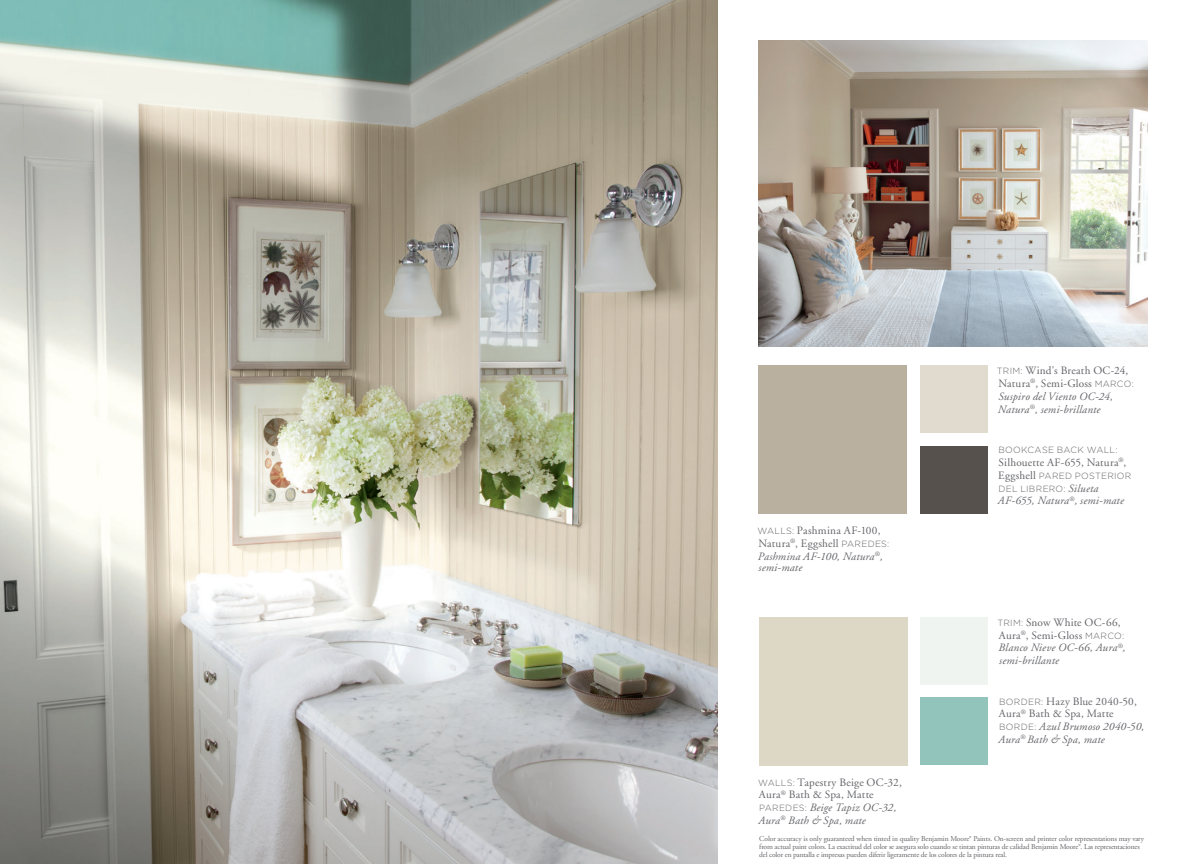
<style>
.page{position:relative;width:1188px;height:864px;background:#fff}
.page>*{position:absolute;margin:0;border:0;box-sizing:border-box;transform-origin:0 0}
.paint_caption_body{font:italic 11.25px/12.8px "Adobe Garamond";letter-spacing:.015em;color:#646569}
.paint_caption_body_i{font:italic 11.25px/12.8px "Adobe Garamond";letter-spacing:.015em;color:#646569}
.paint_caption_body-2{font:11.25px "Adobe Garamond";letter-spacing:.02em;color:#646569}
.paint_caption_body_i-2{font:11.25px/12.8px "Adobe Garamond";letter-spacing:.02em;color:#646569}
.paint_caption_body-3{font:300 9px/12.8px "Gotham";letter-spacing:.03em;color:#646569}
.color_label{font:7.5px/8.2px "Adobe Garamond Pro";letter-spacing:-.02em;color:#646569}
.s1{font-family:"Gotham";font-weight:300;font-style:normal;font-size:9px}
.s2{font-style:normal}
.s3{font-family:"Gotham";font-weight:300;font-size:9px}
.s4{font-family:"Adobe Garamond";font-weight:400;font-size:11.25px}
.s5{font-family:"Adobe Garamond";font-weight:400;font-style:italic;font-size:11.25px}
.s6{font-style:italic}
</style>
<div class="page">
<img style="left:758px;top:40px;width:390px;height:306px">
<img style="left:0;top:0;width:717px;height:864px">
<div style="left:759px;top:366px;width:148px;height:148px;background:#b9b0a0"></div>
<div style="left:920px;top:366px;width:67px;height:67px;background:#e0dbce"></div>
<div style="left:920px;top:446px;width:67px;height:67px;background:#57514d"></div>
<div style="left:759px;top:617px;width:149px;height:148px;background:#ddd7c6"></div>
<div style="left:920px;top:617px;width:68px;height:67px;background:#f0f4f1"></div>
<div style="left:920px;top:697px;width:68px;height:68px;background:#93c4bc"></div>
<p class="paint_caption_body" style="left:997px;top:365px;width:139px"><span class="s1">TRIM:</span> <span class="s2">Wind's Breath OC-24,<br>Natura</span><sup>®</sup><span class="s2">, Semi-Gloss</span> <span class="s1">MARCO:<br></span>Suspiro del Viento OC-24,<br>Natura<sup>®</sup>, semi-brillante</p>
<p class="paint_caption_body-2" style="left:758px;top:525px;width:124px"><span class="s3">WALLS:</span> Pashmina AF-100,</p>
<p class="paint_caption_body_i" style="left:758px;top:537px;width:133px"><span class="s2">Natura</span><sup>®</sup><span class="s2">, Eggshell</span> <span class="s1">PAREDES:<br></span>Pashmina AF-100, Natura<sup>®</sup>,</p>
<p class="paint_caption_body_i" style="left:759px;top:561px;width:45px">semi-mate</p>
<p class="paint_caption_body-3" style="left:999px;top:444px;width:121px">BOOKCASE BACK WALL:</p>
<p class="paint_caption_body-2" style="left:999px;top:457px;width:129px">Silhouette AF-655, Natura<sup>®</sup>,</p>
<p class="paint_caption_body-3" style="left:998px;top:469px;width:135px"><span class="s4">Eggshell</span> PARED POSTERIOR<br>DEL LIBRERO: <span class="s5">Silueta</span></p>
<p class="paint_caption_body" style="left:998px;top:495px;width:128px">AF-655, Natura<sup>®</sup>, semi-mate</p>
<p class="paint_caption_body" style="left:997px;top:616px;width:130px"><span class="s1">TRIM:</span> <span class="s2">Snow White OC-66,<br>Aura</span><sup>®</sup><span class="s2">, Semi-Gloss</span> <span class="s1">MARCO:<br></span>Blanco Nieve OC-66, Aura<sup>®</sup>, semi-brillante</p>
<p class="paint_caption_body" style="left:999px;top:695px;width:147px"><span class="s1">BORDER:</span> <span class="s2">Hazy Blue 2040-50,<br>Aura</span><sup>®</sup> <span class="s2">Bath &amp; Spa, Matte<br></span><span class="s1">BORDE:</span> Azul Brumoso 2040-50,<br>Aura<sup>®</sup> Bath &amp; Spa, mate</p>
<p class="paint_caption_body-2" style="left:758px;top:776px;width:145px"><span class="s3">WALLS:</span> Tapestry Beige OC-32,</p>
<p class="paint_caption_body_i-2" style="left:759px;top:789px;width:139px">Aura<sup>®</sup> Bath &amp; Spa, Matte<br><span class="s3">PAREDES:</span> <span class="s6">Beige Tapiz OC-32,</span></p>
<p class="paint_caption_body_i" style="left:758px;top:814px;width:109px">Aura<sup>®</sup> Bath &amp; Spa, mate</p>
<p class="color_label" style="left:759px;top:835px;width:386px">Color accuracy is only guaranteed when tinted in quality Benjamin Moore® Paints. On-screen and printer color representations may vary from actual paint colors. La exactitud del color se asegura solo cuando se tintan pinturas de calidad Benjamin Moore®. Las representaciones del color en pantalla e impresas pueden diferir ligeramente de los colores de la pintura real.</p>
</div>
